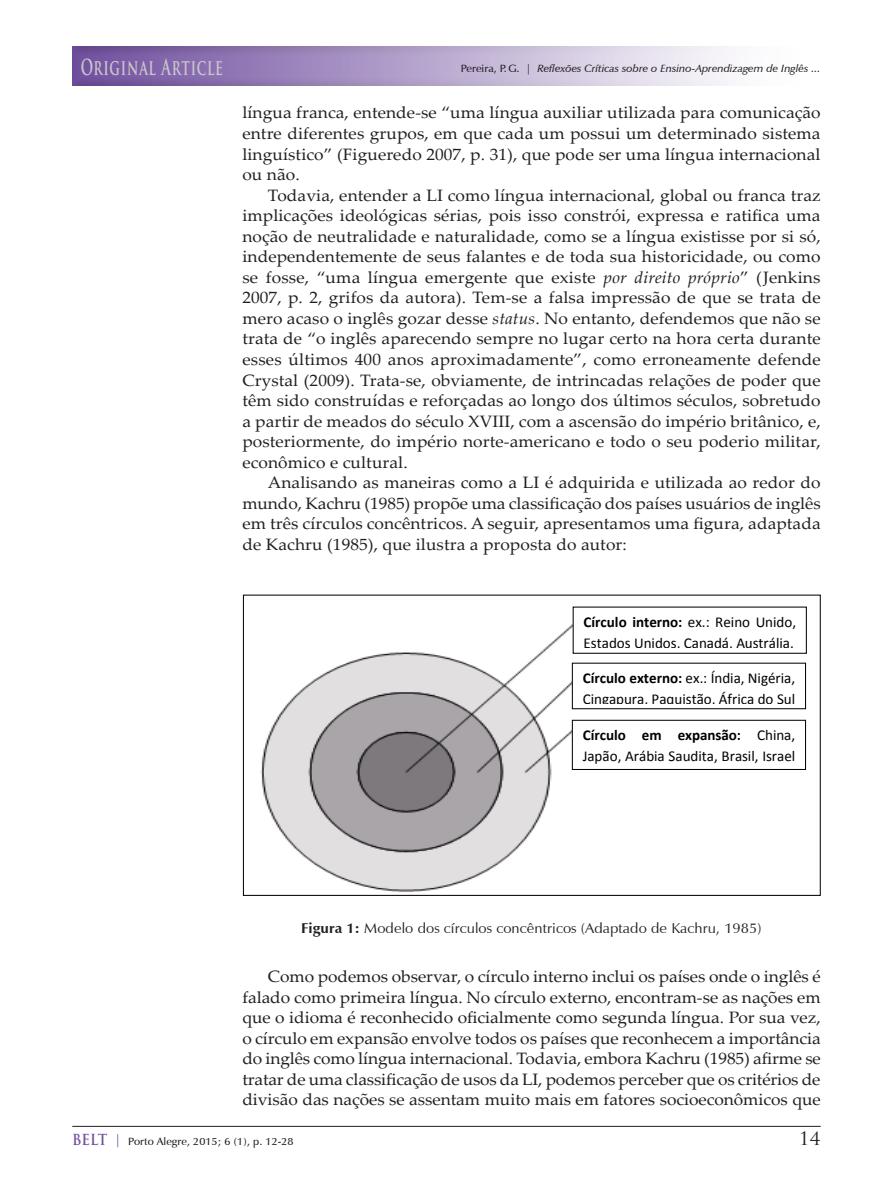
<style>
.page{position:relative;width:893px;height:1191px;background:#fff}
.page>*{position:absolute;margin:0;border:0;box-sizing:border-box;transform-origin:0 0}
.t1{font:700 21.6px "Trajan Pro";letter-spacing:.055em;color:#cac7c9;scale:.63 1}
.t2{font:18px "Trajan Pro";color:#231f20;scale:1.05 1}
.t3{font:16.5px/20.5px "Palatino Linotype";letter-spacing:.005em;color:#231f20;text-align:justify;scale:1.05 1}
.t4{font:15.15px/21.3px "Calibri";color:#000}
.t5{font:14.25px "Zapf Humanist 601 BT";letter-spacing:.005em;color:#231f20;scale:1.05 1}
.t6{font:italic 600 10.5px "Zapf Humanist 601 BT";letter-spacing:.005em;color:#231f20;scale:1.05 1}
.t7{font:600 10.5px "Zapf Humanist 601 BT";letter-spacing:.005em;color:#231f20;scale:1.05 1}
.s1{font-style:normal}
.s2{font-style:italic}
.s3{font-weight:700}
.s4{font-family:"Trajan Pro";font-weight:700;font-size:14.85px;color:#7150a0}
.s5{font-family:"Trajan Pro";font-weight:700;font-size:13.2px;color:#7150a0}
</style>
<div class="page">
<hr style="left:72px;top:1126px;width:749px;height:1px;background:#231f20">
<div style="left:83px;top:45px;width:739px;height:42px;background:#fbfafc"></div>
<div style="left:69px;top:45px;width:622px;height:42px;background:#7150a0;opacity:.75"></div>
<img style="left:260px;top:613px;width:316px;height:279px">
<div style="left:573px;top:607px;width:233px;height:46px;background:#fff"></div>
<div style="left:573px;top:606px;width:234px;height:48px;border:1px solid #000"></div>
<div style="left:572px;top:663px;width:233px;height:45px;background:#fff"></div>
<div style="left:572px;top:662px;width:234px;height:47px;border:1px solid #000"></div>
<div style="left:572px;top:720px;width:233px;height:49px;background:#fff"></div>
<div style="left:572px;top:720px;width:234px;height:50px;border:1px solid #000"></div>
<div style="left:243px;top:594px;width:578px;height:302px;border:1px solid #000"></div>
<h1 class="t1" style="left:81px;top:53px;width:227px">Original Article</h1>
<p class="t6" style="left:461px;top:62px;width:344px"><span class="s1">Pereira, P.G. |</span> Reflexões Críticas sobre o Ensino-Aprendizagem de Inglês ...</p>
<p class="t3" style="left:242px;top:102px;width:552px">língua franca, entende-se “uma língua auxiliar utilizada para comunicação entre diferentes grupos, em que cada um possui um determinado sistema linguístico” (Figueredo 2007, p. 31), que pode ser uma língua internacional ou não.</p>
<p class="t3" style="left:242px;top:184px;width:552px;text-indent:26px">Todavia, entender a LI como língua internacional, global ou franca traz implicações ideológicas sérias, pois isso constrói, expressa e ratifica uma noção de neutralidade e naturalidade, como se a língua existisse por si só, independentemente de seus falantes e de toda sua historicidade, ou como se fosse, “uma língua emergente que existe <span class="s2">por direito próprio</span>” (Jenkins 2007, p. 2, grifos da autora). Tem-se a falsa impressão de que se trata de mero acaso o inglês gozar desse <span class="s2">status</span>. No entanto, defendemos que não se trata de “o inglês aparecendo sempre no lugar certo na hora certa durante esses últimos 400 anos aproximadamente”, como erroneamente defende Crystal (2009). Trata-se, obviamente, de intrincadas relações de poder que têm sido construídas e reforçadas ao longo dos últimos séculos, sobretudo a partir de meados do século XVIII, com a ascensão do império britânico, e, posteriormente, do império norte-americano e todo o seu poderio militar, econômico e cultural.</p>
<p class="t3" style="left:242px;top:472px;width:552px;text-indent:26px">Analisando as maneiras como a LI é adquirida e utilizada ao redor do mundo, Kachru (1985) propõe uma classificação dos países usuários de inglês em três círculos concêntricos. A seguir, apresentamos uma figura, adaptada de Kachru (1985), que ilustra a proposta do autor:</p>
<p class="t4" style="left:583px;top:610px;width:214px"><span class="s3">Círculo interno:</span> ex.: Reino Unido,<br>Estados Unidos, Canadá, Austrália.</p>
<p class="t4" style="left:583px;top:666px;width:214px"><span class="s3">Círculo externo:</span> ex.: Índia, Nigéria,<br>Cingapura, Paquistão, África do Sul</p>
<p class="t4" style="left:583px;top:723px;width:214px"><span class="s3">Círculo em expansão:</span> China,<br>Japão, Arábia Saudita, Brasil, Israel</p>
<p class="t5" style="left:301px;top:918px;width:440px"><span class="s3">Figura 1:</span> Modelo dos círculos concêntricos (Adaptado de Kachru, 1985)</p>
<p class="t3" style="left:242px;top:965px;width:552px;text-indent:26px">Como podemos observar, o círculo interno inclui os países onde o inglês é falado como primeira língua. No círculo externo, encontram-se as nações em que o idioma é reconhecido oficialmente como segunda língua. Por sua vez, o círculo em expansão envolve todos os países que reconhecem a importância do inglês como língua internacional. Todavia, embora Kachru (1985) afirme se tratar de uma classificação de usos da LI, podemos perceber que os critérios de divisão das nações se assentam muito mais em fatores socioeconômicos que</p>
<p class="t7" style="left:72px;top:1134px;width:212px"><span class="s4">BELT</span> <span class="s5">|</span> Porto Alegre, 2015; 6 (1), p. 12-28</p>
<p class="t2" style="left:799px;top:1126px;width:22px">14</p>
</div>
